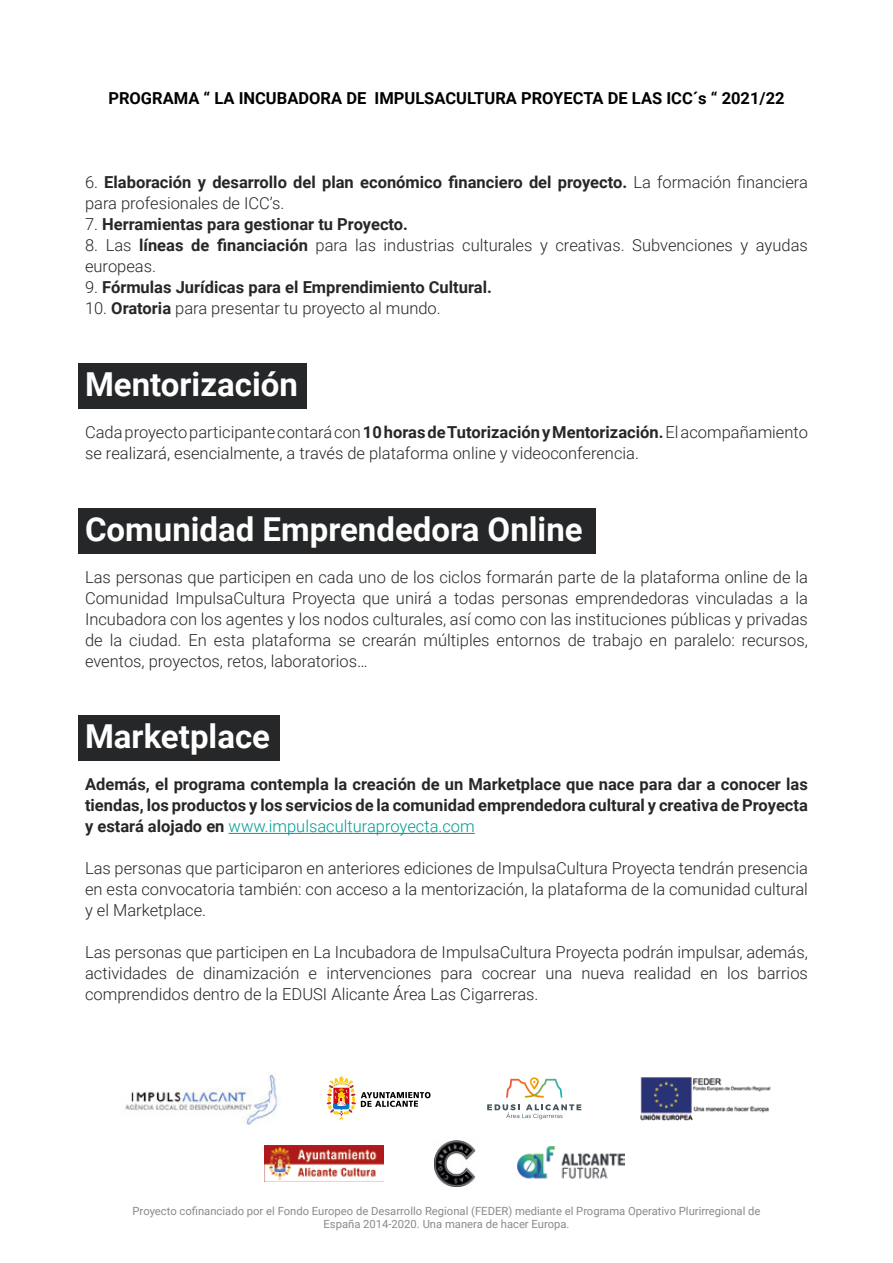
<style>
.page{position:relative;width:893px;height:1263px;background:#fff}
.page>*{position:absolute;margin:0;border:0;box-sizing:border-box;transform-origin:0 0}
.t1{font:700 33px "Roboto";color:#fff}
.t2{font:300 16.5px/21px "Roboto";color:#252728;text-align:justify}
.t3{font:700 16.5px/21px "Roboto";color:#252728}
.t4{font:700 16.5px "Roboto";color:#000}
.t5{font:11.25px/13.5px "Roboto";color:#898a8e;text-align:center}
.s1{font-weight:300}
.s2{font-weight:700}
.s3{font-weight:300;color:#009b97}
</style>
<div class="page">
<img style="left:518px;top:1146px;width:106px;height:33px">
<img style="left:264px;top:1145px;width:119px;height:36px">
<img style="left:434px;top:1140px;width:42px;height:46px">
<img style="left:125px;top:1073px;width:154px;height:52px">
<img style="left:640px;top:1077px;width:131px;height:44px">
<img style="left:506px;top:1079px;width:19px;height:19px">
<img style="left:525px;top:1079px;width:38px;height:19px">
<svg style="left:530px;top:1077px;width:9px;height:13px"></svg>
<svg style="left:487px;top:1104px;width:94px;height:15px"></svg>
<svg style="left:327px;top:1076px;width:103px;height:44px"></svg>
<div style="left:78px;top:364px;width:228px;height:45px;background:#252728"></div>
<div style="left:78px;top:508px;width:517px;height:46px;background:#252728"></div>
<div style="left:78px;top:715px;width:202px;height:46px;background:#252728"></div>
<hr style="left:229px;top:833px;width:246px;height:1px;background:#009b97">
<p class="t4" style="left:108px;top:86px;width:678px">PROGRAMA “ LA INCUBADORA DE IMPULSACULTURA PROYECTA DE LAS ICC´s “ 2021/22</p>
<p class="t3" style="left:85px;top:171px;width:724px"><span class="s1">6.</span> Elaboración y desarrollo del plan económico financiero del proyecto. <span class="s1">La formación financiera para profesionales de ICC’s.</span></p>
<p class="t3" style="left:85px;top:213px;width:324px"><span class="s1">7.</span> Herramientas para gestionar tu Proyecto.</p>
<p class="t2" style="left:85px;top:234px;width:724px">8. Las <span class="s2">líneas de financiación</span> para las industrias culturales y creativas. Subvenciones y ayudas europeas.</p>
<p class="t3" style="left:85px;top:276px;width:408px"><span class="s1">9.</span> Fórmulas Jurídicas para el Emprendimiento Cultural.</p>
<p class="t2" style="left:85px;top:297px;width:357px">10. <span class="s2">Oratoria</span> para presentar tu proyecto al mundo.</p>
<h1 class="t1" style="left:85px;top:361px;width:214px">Mentorización</h1>
<p class="t2" style="left:85px;top:421px;width:724px">Cada proyecto participante contará con <span class="s2">10 horas de Tutorización y Mentorización.</span> El acompañamiento se realizará, esencialmente, a través de plataforma online y videoconferencia.</p>
<h1 class="t1" style="left:85px;top:506px;width:499px">Comunidad Emprendedora Online</h1>
<p class="t2" style="left:85px;top:566px;width:724px">Las personas que participen en cada uno de los ciclos formarán parte de la plataforma online de la Comunidad ImpulsaCultura Proyecta que unirá a todas personas emprendedoras vinculadas a la Incubadora con los agentes y los nodos culturales, así como con las instituciones públicas y privadas de la ciudad. En esta plataforma se crearán múltiples entornos de trabajo en paralelo: recursos, eventos, proyectos, retos, laboratorios…</p>
<h1 class="t1" style="left:85px;top:713px;width:187px">Marketplace</h1>
<p class="t3" style="left:85px;top:773px;width:724px;text-align:justify">Además, el programa contempla la creación de un Marketplace que nace para dar a conocer las tiendas, los productos y los servicios de la comunidad emprendedora cultural y creativa de Proyecta y estará alojado en <span class="s3">www.impulsaculturaproyecta.com</span></p>
<p class="t2" style="left:85px;top:857px;width:724px">Las personas que participaron en anteriores ediciones de ImpulsaCultura Proyecta tendrán presencia en esta convocatoria también: con acceso a la mentorización, la plataforma de la comunidad cultural y el Marketplace.</p>
<p class="t2" style="left:85px;top:941px;width:724px">Las personas que participen en La Incubadora de ImpulsaCultura Proyecta podrán impulsar, además, actividades de dinamización e intervenciones para cocrear una nueva realidad en los barrios comprendidos dentro de la EDUSI Alicante Área Las Cigarreras.</p>
<p class="t5" style="left:133px;top:1203px;width:629px">Proyecto cofinanciado por el Fondo Europeo de Desarrollo Regional (FEDER) mediante el Programa Operativo Plurirregional de<br>España 2014-2020. Una manera de hacer Europa.</p>
</div>
